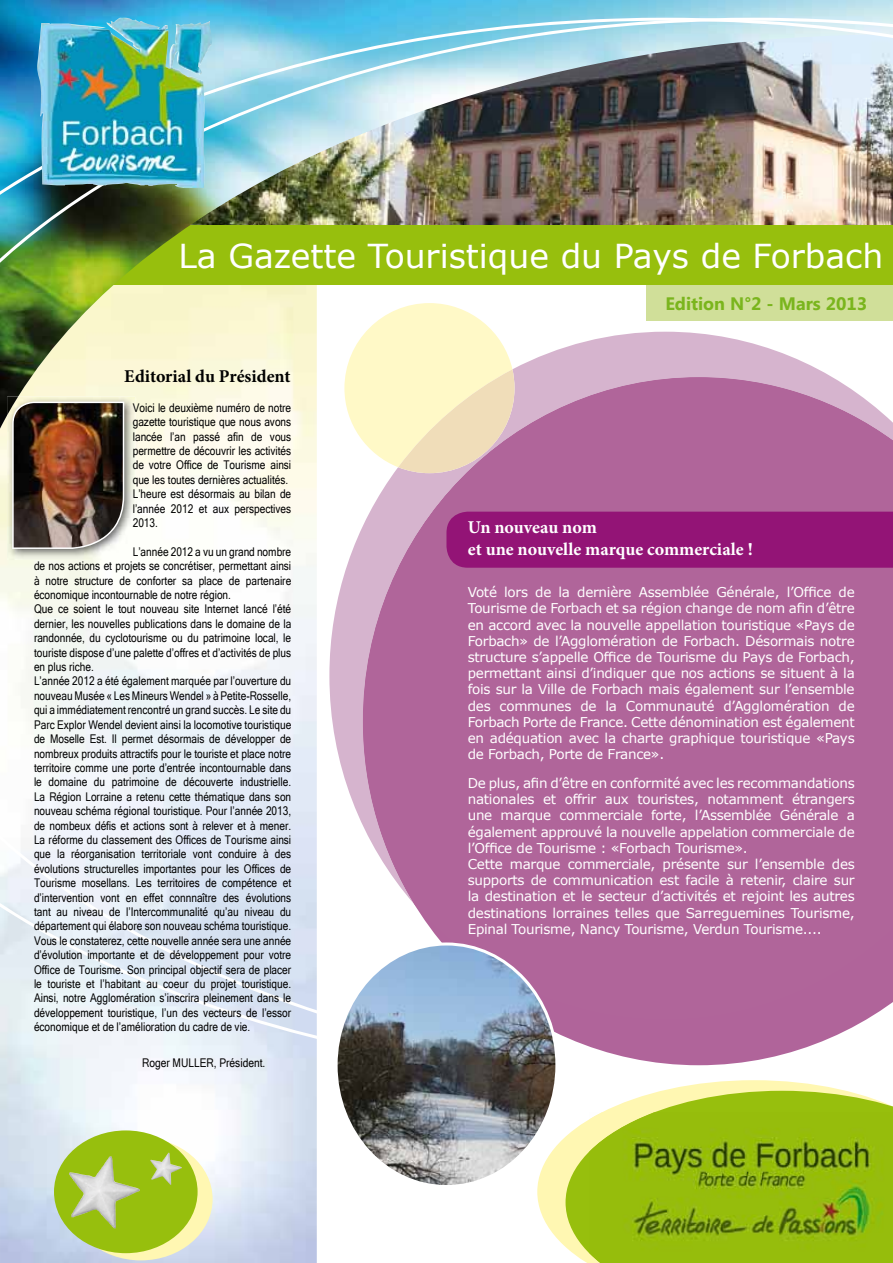
<style>
.page{position:relative;width:893px;height:1263px;background:#fff}
.page>*{position:absolute;margin:0;border:0;box-sizing:border-box;transform-origin:0 0}
.t1{font:33px "MS Reference Sans Serif";color:#fff}
.t2{font:700 18px/21.6px "Minion Pro";color:#fff}
.t3{font:700 18px "Minion Pro";letter-spacing:-.005em;color:#000}
.t4{font:700 18px "Segoe UI";color:#7ab51d}
.t5{font:13.5px/16.2px "MS Reference Sans Serif";letter-spacing:-.02em;color:#fff;text-align:justify}
.t6{font:12px/14.4px "Microsoft Sans Serif";color:#000;scale:.84 1}
.t7{font:12px "Microsoft Sans Serif";color:#000;scale:.85 1}
</style>
<div class="page">
<img style="left:0;top:1080px;width:317px;height:183px">
<img style="left:0;top:0;width:893px;height:18px">
<img style="left:0;top:18px;width:893px;height:1062px">
<svg style="left:537px;top:1080px;width:309px;height:167px"></svg>
<svg style="left:566px;top:1091px;width:327px;height:172px"></svg>
<img style="left:590px;top:1112px;width:303px;height:151px">
<img style="left:7px;top:397px;width:128px;height:163px">
<img style="left:7px;top:397px;width:11px;height:18px">
<img style="left:12px;top:402px;width:112px;height:147px">
<div style="left:69px;top:1138px;width:144px;height:122px;background:#fff7b2;border-radius:50%"></div>
<div style="left:54px;top:1130px;width:144px;height:123px;background:#97bf0d;border-radius:50%"></div>
<img style="left:69px;top:1156px;width:71px;height:72px">
<img style="left:150px;top:1152px;width:32px;height:33px">
<svg style="left:558px;top:1020px;width:335px;height:45px;fill:#b0649a"></svg>
<svg style="left:329px;top:332px;width:564px;height:572px"></svg>
<svg style="left:363px;top:377px;width:530px;height:643px;fill:#b0659a"></svg>
<svg style="left:344px;top:303px;width:170px;height:170px"></svg>
<div style="left:446px;top:512px;width:447px;height:56px;background:#931476"></div>
<img style="left:37px;top:18px;width:175px;height:170px">
<svg style="left:335px;top:942px;width:223px;height:246px"></svg>
<h1 class="t1" style="left:179px;top:235px;width:706px">La Gazette Touristique du Pays de Forbach</h1>
<h2 class="t4" style="left:665px;top:290px;width:203px">Edition N°2 - Mars 2013</h2>
<h2 class="t3" style="left:124px;top:363px;width:168px">Editorial du Président</h2>
<p class="t6" style="left:133px;top:400px;width:190px">Voici le deuxième numéro de notre gazette touristique que nous avons lancée l’an passé afin de vous permettre de découvrir les activités de votre Office de Tourisme ainsi que les toutes dernières actualités.<br>L’heure est désormais au bilan de l’année 2012 et aux perspectives<br>2013.</p>
<p class="t6" style="left:34px;top:544px;width:308px;text-indent:99px">L’année 2012 a vu un grand nombre de nos actions et projets se concrétiser, permettant ainsi à notre structure de conforter sa place de partenaire économique incontournable de notre région.<br>Que ce soient le tout nouveau site Internet lancé l’été dernier, les nouvelles publications dans le domaine de la randonnée, du cyclotourisme ou du patrimoine local, le touriste dispose d’une palette d’offres et d’activités de plus en plus riche.<br>L’année 2012 a été également marquée par l’ouverture du nouveau Musée « Les Mineurs Wendel » à Petite-Rosselle, qui a immédiatement rencontré un grand succès. Le site du Parc Explor Wendel devient ainsi la locomotive touristique de Moselle Est. Il permet désormais de développer de nombreux produits attractifs pour le touriste et place notre territoire comme une porte d’entrée incontournable dans le domaine du patrimoine de découverte industrielle.<br>La Région Lorraine a retenu cette thématique dans son nouveau schéma régional touristique. Pour l’année 2013, de nombeux défis et actions sont à relever et à mener.<br>La réforme du classement des Offices de Tourisme ainsi que la réorganisation territoriale vont conduire à des évolutions structurelles importantes pour les Offices de Tourisme mosellans. Les territoires de compétence et d’intervention vont en effet connnaître des évolutions tant au niveau de l’Intercommunalité qu’au niveau du département qui élabore son nouveau schéma touristique.<br>Vous le constaterez, cette nouvelle année sera une année d’évolution importante et de développement pour votre Office de Tourisme. Son principal objectif sera de placer le touriste et l’habitant au coeur du projet touristique.<br>Ainsi, notre Agglomération s’inscrira pleinement dans le développement touristique, l’un des vecteurs de l’essor économique et de l’amélioration du cadre de vie.</p>
<p class="t7" style="left:142px;top:1055px;width:147px">Roger MULLER, Président.</p>
<h2 class="t2" style="left:468px;top:517px;width:287px">Un nouveau nom<br>et une nouvelle marque commerciale !</h2>
<p class="t5" style="left:468px;top:584px;width:389px">Voté lors de la dernière Assemblée Générale, l’Office de Tourisme de Forbach et sa région change de nom afin d’être en accord avec la nouvelle appellation touristique «Pays de Forbach» de l’Agglomération de Forbach. Désormais notre structure s’appelle Office de Tourisme du Pays de Forbach, permettant ainsi d’indiquer que nos actions se situent à la fois sur la Ville de Forbach mais également sur l’ensemble des communes de la Communauté d’Agglomération de Forbach Porte de France. Cette dénomination est également en adéquation avec la charte graphique touristique «Pays de Forbach, Porte de France».</p>
<p class="t5" style="left:468px;top:774px;width:389px;text-align:left">De plus, afin d’être en conformité avec les recommandations nationales et offrir aux touristes, notamment étrangers une marque commerciale forte, l’Assemblée Générale a également approuvé la nouvelle appelation commerciale de l’Office de Tourisme : «Forbach Tourisme».<br>Cette marque commerciale, présente sur l’ensemble des supports de communication est facile à retenir, claire sur la destination et le secteur d’activités et rejoint les autres destinations lorraines telles que Sarreguemines Tourisme, Epinal Tourisme, Nancy Tourisme, Verdun Tourisme....</p>
</div>
